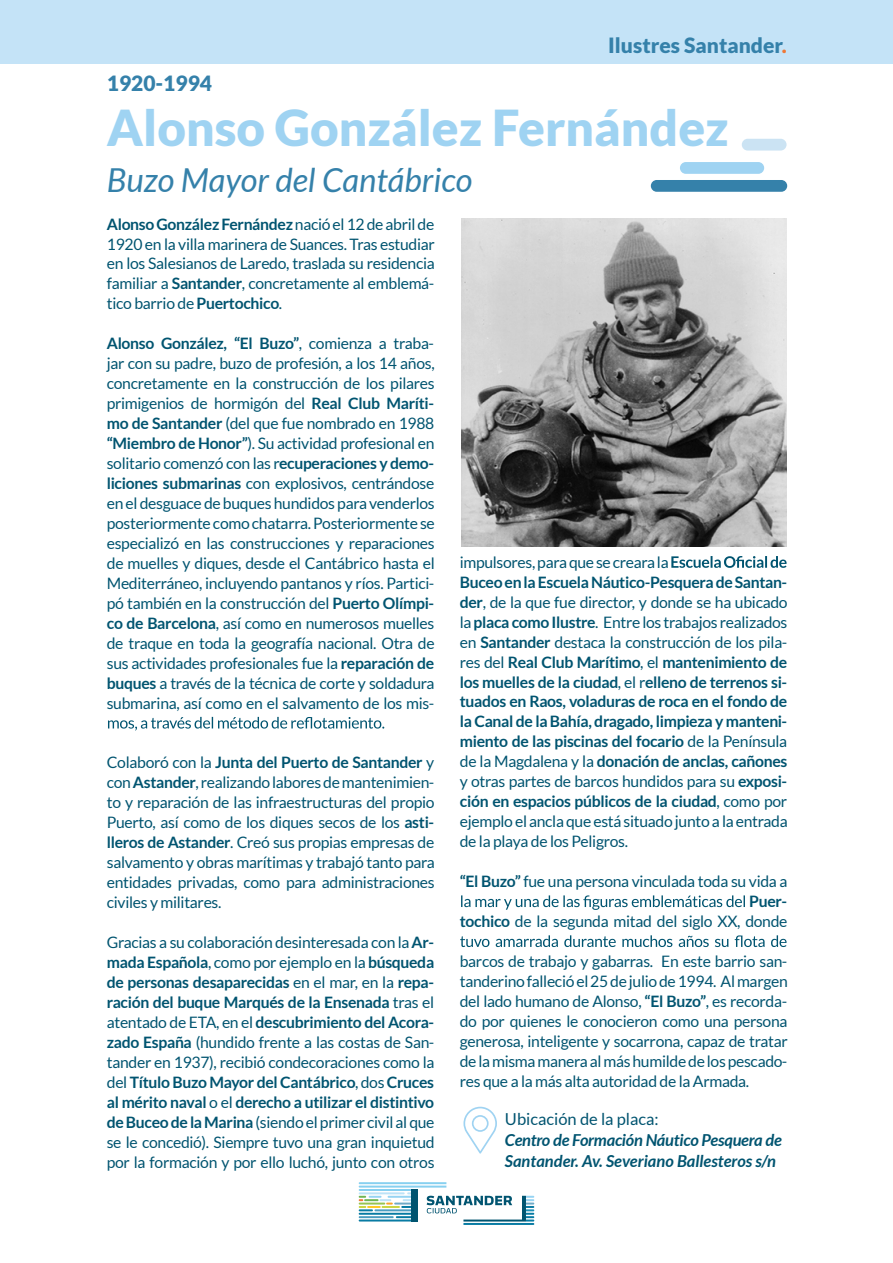
<style>
.page{position:relative;width:893px;height:1263px;background:#fff}
.page>*{position:absolute;margin:0;border:0;box-sizing:border-box;transform-origin:0 0}
.t1{font:900 49.5px "Lato";color:#9fd3f2}
.t2{font:italic 33px "Lato";color:#3581aa}
.t3{font:900 21px "Lato";color:#3581aa}
.t4{font:italic 700 16.5px/21px "Lato";letter-spacing:-.015em;color:#005470}
.t5{font:16.5px "Lato";color:#005470}
.t6{font:15.75px/20px "Lato";letter-spacing:-.02em;color:#005470;text-align:justify}
.t7{font:700 15.75px/20px "Lato";letter-spacing:-.02em;color:#005470;text-align:justify}
.s1{color:#ef7837}
.s2{font-weight:700}
.s3{font-weight:400}
</style>
<div class="page">
<div style="left:0;top:0;width:893px;height:64px;background:#c4e3f7"></div>
<svg style="left:359px;top:1182px;width:175px;height:43px"></svg>
<svg style="left:108px;top:717px;width:276px;height:14px"></svg>
<svg style="left:671px;top:556px;width:116px;height:12px"></svg>
<svg style="left:461px;top:895px;width:284px;height:15px"></svg>
<svg style="left:460px;top:935px;width:326px;height:12px"></svg>
<img style="left:461px;top:218px;width:325px;height:328px">
<svg style="left:463px;top:1107px;width:34px;height:46px"></svg>
<div style="left:651px;top:180px;width:136px;height:12px;background:#3581aa;border-radius:6px"></div>
<div style="left:680px;top:162px;width:84px;height:12px;background:#9fd3f2;border-radius:6px"></div>
<div style="left:742px;top:139px;width:44px;height:12px;background:#cbe3f3;border-radius:6px"></div>
<h3 class="t3" style="left:107px;top:71px;width:107px">1920-1994</h3>
<h3 class="t3" style="left:608px;top:33px;width:180px">Ilustres Santander<span class="s1">.</span></h3>
<h1 class="t1" style="left:107px;top:99px;width:624px">Alonso González Fernández</h1>
<h2 class="t2" style="left:107px;top:161px;width:367px">Buzo Mayor del Cantábrico</h2>
<p class="t6" style="left:107px;top:214px;width:330px"><span class="s2">AlonsoGonzálezFernández</span>nacióel12deabrilde 1920 en la villa marinera de Suances. Tras estudiar en los Salesianos de Laredo, traslada su residencia familiar a <span class="s2">Santander</span>, concretamente al emblemá&shy;tico barrio de <span class="s2">Puertochico</span>.</p>
<p class="t6" style="left:107px;top:333px;width:330px"><span class="s2">Alonso González, “El Buzo”</span>, comienza a traba&shy;jar con su padre, buzo de profesión, a los 14 años, concretamente en la construcción de los pilares primigenios de hormigón del <span class="s2">Real Club Maríti&shy;mo de Santander</span> (del que fue nombrado en 1988 <span class="s2">“Miembro de Honor”</span>). Su actividad profesional en solitario comenzó con las r<span class="s2">ecuperaciones y demo&shy;liciones submarinas</span> con explosivos, centrándose enel desguace de buqueshundidos para venderlos posteriormente comochatarra.Posteriormente se especializó en las construcciones y reparaciones de muelles y diques, desde el Cantábrico hasta el Mediterráneo, incluyendo pantanos y ríos. Partici&shy;pó también en la construcción del <span class="s2">Puerto Olímpi&shy;co de Barcelona</span>, así como en numerosos muelles de traque en toda la geografía nacional. Otra de sus actividades profesionales fue la <span class="s2">reparación de buques</span> a través de la técnica de corte y soldadura submarina, así como en el salvamento de los mis-</p>
<p class="t6" style="left:460px;top:552px;width:210px">impulsores,paraquesecrearala</p>
<p class="t7" style="left:460px;top:572px;width:330px">BuceoenlaEscuelaNáutico-PesqueradeSantan&shy;der<span class="s3">, de la que fue director, y donde se ha ubicado la</span>placa comoIlustre<span class="s3">. Entre los trabajos realizados en</span> Santander <span class="s3">destaca la construcción de los pila&shy;res del</span> Real Club Marítimo<span class="s3">, el</span> mantenimiento de los muelles de la ciudad<span class="s3">, el r</span>elleno de terrenos si&shy;tuados en Raos, voladuras de roca en el fondo de la Canal de la Bahía, dragado, limpieza y manteni&shy;miento de las piscinas del focario <span class="s3">de la Península de la Magdalena y la</span> donación de anclas, cañones <span class="s3">y otras partes de barcos hundidos para su</span> exposi&shy;ción en espacios públicos de la ciudad<span class="s3">, como por ejemploel anclaque está situadojuntoa la entrada de la playa de los Peligros.</span></p>
<p class="t6" style="left:460px;top:871px;width:329px;text-align:right"><span class="s2">“El Buzo”</span> fue una persona vinculada toda su vida a<br><span class="s2">Puer-<br>tochico</span> de la segunda mitad del siglo XX, donde</p>
<p class="t6" style="left:460px;top:951px;width:330px">barcos de trabajo y gabarras. En este barrio san&shy;tanderinofallecióel25dejuliode1994. Almargen del lado humano de Alonso, <span class="s2">“El Buzo”</span>, es recorda&shy;do por quienes le conocieron como una persona generosa, inteligente y socarrona, capaz de tratar delamismamaneraalmáshumildedelospescado&shy;res que a la más alta autoridad de la Armada.</p>
<p class="t5" style="left:505px;top:1110px;width:155px">Ubicación de la placa:</p>
<p class="t4" style="left:505px;top:1130px;width:279px">Centro de Formación Náutico Pesquera de<br>Santander. Av. Severiano Ballesteros s/n</p>
<p class="t6" style="left:107px;top:753px;width:330px">Colaboró con la <span class="s2">Junta del Puerto de Santander</span> y con<span class="s2">Astander</span>, realizandolaboresdemantenimien&shy;to y reparación de las infraestructuras del propio Puerto, así como de los diques secos de los <span class="s2">asti&shy;lleros de Astander</span>. Creó sus propias empresas de salvamento y obras marítimas y trabajó tanto para entidades privadas, como para administraciones civiles y militares.</p>
<p class="t6" style="left:107px;top:932px;width:329px">Gracias a su colaboración desinteresada con la<span class="s2">Ar&shy;mada Española</span>, como por ejemplo en la <span class="s2">búsqueda de personas desaparecidas</span> en el mar, en la <span class="s2">repa&shy;ración del buque Marqués de la Ensenada</span> tras el atentado de ETA, en el <span class="s2">descubrimiento del Acora&shy;zado España</span> (hundido frente a las costas de San&shy;tander en 1937), recibió condecoraciones como la del <span class="s2">Título Buzo Mayor del Cantábrico</span>, dos <span class="s2">Cruces al mérito naval</span> o el <span class="s2">derecho a utilizar el distintivo deBuceodelaMarina</span>(siendoelprimer civil alque se le concedió). Siempre tuvo una gran inquietud por la formación y por ello luchó, junto con otros</p>
</div>
